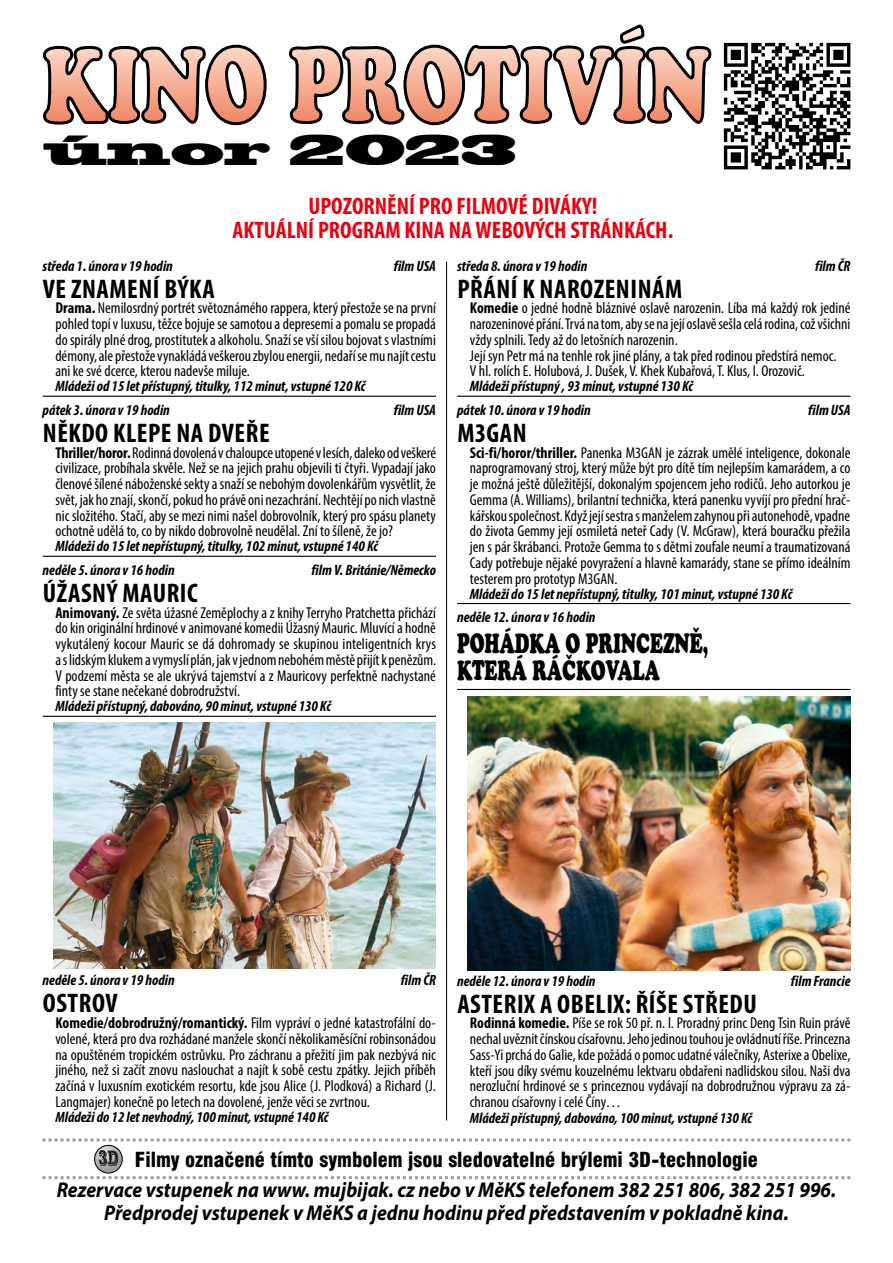
<style>
.page{position:relative;width:893px;height:1263px;background:#fff}
.page>*{position:absolute;margin:0;border:0;box-sizing:border-box;transform-origin:0 0}
.t1{font:40.5px "Blackoak CE";letter-spacing:-.02em;color:#000}
.t2{font:700 condensed 27px "Myriad Pro";letter-spacing:.02em;color:#000}
.t3{font:900 27px/27px "Cooper AT";color:#000;scale:.65 1}
.t4{font:700 condensed 24px/24px "Myriad Pro";color:#e30613;text-align:center}
.t5{font:italic 700 21.45px/22.5px "Myriad Pro";color:#000;text-align:center;scale:.91 1}
.t6{font:900 condensed 20.25px "Swiss 721 AT";color:#000}
.t7{font:condensed 15.75px/15.8px "Myriad Pro";color:#000;text-align:justify}
.t8{font:italic 700 condensed 15px/23.5px "Myriad Pro";color:#000}
.s1{font-weight:700}
</style>
<div class="page">
<img style="left:723px;top:42px;width:128px;height:128px">
<svg style="left:43px;top:1176px;width:807px;height:3px"></svg>
<svg style="left:43px;top:1138px;width:807px;height:3px"></svg>
<svg style="left:95px;top:1145px;width:27px;height:28px"></svg>
<div style="left:94px;top:1145px;width:29px;height:28px;border:1px solid #000;border-radius:50%"></div>
<img style="left:99px;top:1150px;width:19px;height:16px">
<hr style="left:43px;top:396px;width:393px;height:1px;background:#000">
<hr style="left:43px;top:556px;width:393px;height:1px;background:#000">
<hr style="left:43px;top:716px;width:393px;height:1px;background:#000">
<img style="left:53px;top:722px;width:383px;height:246px">
<hr style="left:446px;top:262px;width:1px;height:858px;background:#000">
<svg style="left:43px;top:24px;width:669px;height:102px"></svg>
<hr style="left:457px;top:396px;width:393px;height:1px;background:#000">
<hr style="left:457px;top:603px;width:393px;height:1px;background:#000">
<img style="left:468px;top:696px;width:382px;height:274px">
<hr style="left:457px;top:689px;width:393px;height:1px;background:#000">
<h1 class="t1" style="left:43px;top:127px;width:476px">únor 2023</h1>
<h3 class="t4" style="left:232px;top:193px;width:442px">UPOZORNĚNÍ PRO FILMOVÉ DIVÁKY!<br>AKTUÁLNÍ PROGRAM KINA NA WEBOVÝCH STRÁNKÁCH.</h3>
<p class="t8" style="left:457px;top:254px;width:132px">středa 8. února v 19 hodin</p>
<p class="t8" style="left:815px;top:254px;width:37px">film ČR</p>
<h2 class="t2" style="left:457px;top:272px;width:226px">PŘÁNÍ K NAROZENINÁM</h2>
<p class="t7" style="left:470px;top:300px;width:382px;text-align:left"><span class="s1">Komedie</span> o jedné hodně bláznivé oslavě narozenin. Líba má každý rok jediné narozeninové přání. Trvá na tom, aby se na její oslavě sešla celá rodina, což všichni vždy splnili. Tedy až do letošních narozenin.<br>Její syn Petr má na tenhle rok jiné plány, a tak před rodinou předstírá nemoc.<br>V hl. rolích E. Holubová, J. Dušek, V. Khek Kubařová, T. Klus, I. Orozovič.</p>
<p class="t8" style="left:457px;top:374px;width:237px;text-indent:13px">Mládeži přístupný , 93 minut, vstupné 130 Kč pátek 10. února v 19 hodin</p>
<p class="t8" style="left:43px;top:254px;width:132px">středa 1. února v 19 hodin</p>
<p class="t8" style="left:394px;top:254px;width:44px">film USA</p>
<h2 class="t2" style="left:43px;top:272px;width:173px">VE ZNAMENÍ BÝKA</h2>
<p class="t7" style="left:55px;top:300px;width:382px"><span class="s1">Drama.</span> Nemilosrdný portrét světoznámého rappera, který přestože se na první pohled topí v luxusu, těžce bojuje se samotou a depresemi a pomalu se propadá do spirály plné drog, prostitutek a alkoholu. Snaží se vší silou bojovat s vlastními démony, ale přestože vynakládá veškerou zbylou energii, nedaří se mu najít cestu ani ke své dcerce, kterou nadevše miluje.</p>
<p class="t8" style="left:43px;top:374px;width:324px;text-indent:13px">Mládeži od 15 let přístupný, titulky, 112 minut, vstupné 120 Kč pátek 3. února v 19 hodin</p>
<p class="t8" style="left:394px;top:398px;width:44px">film USA</p>
<p class="t8" style="left:808px;top:398px;width:44px">film USA</p>
<h2 class="t2" style="left:43px;top:416px;width:228px">NĚKDO KLEPE NA DVEŘE</h2>
<p class="t7" style="left:55px;top:444px;width:382px"><span class="s1">Thriller/horor.</span> Rodinná dovolená v chaloupce utopené v lesích, daleko od veškeré civilizace, probíhala skvěle. Než se na jejich prahu objevili ti čtyři. Vypadají jako členové šílené náboženské sekty a snaží se nebohým dovolenkářům vysvětlit, že svět, jak ho znají, skončí, pokud ho právě oni nezachrání. Nechtějí po nich vlastně nic složitého. Stačí, aby se mezi nimi našel dobrovolník, který pro spásu planety ochotně udělá to, co by nikdo dobrovolně neudělal. Zní to šíleně, že jo?</p>
<p class="t8" style="left:43px;top:534px;width:337px;text-indent:13px">Mládeži do 15 let nepřístupný, titulky, 102 minut, vstupné 140 Kč neděle 5. února v 16 hodin</p>
<h2 class="t2" style="left:457px;top:416px;width:71px">M3GAN</h2>
<p class="t7" style="left:470px;top:444px;width:382px"><span class="s1">Sci-fi/horor/thriller.</span> Panenka M3GAN je zázrak umělé inteligence, dokonale naprogramovaný stroj, který může být pro dítě tím nejlepším kamarádem, a co je možná ještě důležitější, dokonalým spojencem jeho rodičů. Jeho autorkou je Gemma (A. Williams), brilantní technička, která panenku vyvíjí pro přední hrač&shy;kářskou společnost. Když její sestra s manželem zahynou při autonehodě, vpadne do života Gemmy její osmiletá neteř Cady (V. McGraw), která bouračku přežila jen s pár škrábanci. Protože Gemma to s dětmi zoufale neumí a traumatizovaná Cady potřebuje nějaké povyražení a hlavně kamarády, stane se přímo ideálním testerem pro prototyp M3GAN.</p>
<p class="t8" style="left:457px;top:582px;width:337px;text-indent:13px">Mládeži do 15 let nepřístupný, titulky, 101 minut, vstupné 130 Kč neděle 12. února v 16 hodin</p>
<h2 class="t3" style="left:457px;top:630px;width:388px">POHÁDKA O PRINCEZNĚ,<br>KTERÁ RÁČKOVALA</h2>
<p class="t8" style="left:311px;top:558px;width:126px">film V. Británie/Německo</p>
<h2 class="t2" style="left:43px;top:576px;width:156px">ÚŽASNÝ MAURIC</h2>
<p class="t7" style="left:55px;top:604px;width:382px"><span class="s1">Animovaný.</span> Ze světa úžasné Zeměplochy a z knihy Terryho Pratchetta přichází do kin originální hrdinové v animované komedii Úžasný Mauric. Mluvící a hodně vykutálený kocour Mauric se dá dohromady se skupinou inteligentních krys a s lidským klukem a vymyslí plán, jak v jednom nebohém městě přijít k penězům.<br>V podzemí města se ale ukrývá tajemství a z Mauricovy perfektně nachystané finty se stane nečekané dobrodružství.</p>
<p class="t8" style="left:55px;top:694px;width:277px">Mládeži přístupný, dabováno, 90 minut, vstupné 130 Kč</p>
<p class="t8" style="left:43px;top:968px;width:134px">neděle 5. února v 19 hodin</p>
<p class="t8" style="left:401px;top:968px;width:37px">film ČR</p>
<h2 class="t2" style="left:43px;top:986px;width:76px">OSTROV</h2>
<p class="t7" style="left:55px;top:1015px;width:382px"><span class="s1">Komedie/dobrodružný/romantický.</span> Film vypráví o jedné katastrofální do&shy;volené, která pro dva rozhádané manžele skončí několikaměsíční robinsonádou na opuštěném tropickém ostrůvku. Pro záchranu a přežití jim pak nezbývá nic jiného, než si začít znovu naslouchat a najít k sobě cestu zpátky. Jejich příběh začíná v luxusním exotickém resortu, kde jsou Alice (J. Plodková) a Richard (J.<br>Langmajer) konečně po letech na dovolené, jenže věci se zvrtnou.</p>
<p class="t8" style="left:55px;top:1105px;width:274px">Mládeži do 12 let nevhodný, 100 minut, vstupné 140 Kč</p>
<p class="t8" style="left:457px;top:968px;width:140px">neděle 12. února v 19 hodin</p>
<p class="t8" style="left:791px;top:968px;width:61px">film Francie</p>
<h2 class="t2" style="left:457px;top:987px;width:301px">ASTERIX A OBELIX: ŘÍŠE STŘEDU</h2>
<p class="t7" style="left:470px;top:1015px;width:382px"><span class="s1">Rodinná komedie.</span> Píše se rok 50 př. n. l. Proradný princ Deng Tsin Ruin právě nechal uvěznit čínskou císařovnu. Jeho jedinou touhou je ovládnutí říše. Princezna Sass-Yi prchá do Galie, kde požádá o pomoc udatné válečníky, Asterixe a Obelixe, kteří jsou díky svému kouzelnému lektvaru obdařeni nadlidskou silou. Naši dva nerozluční hrdinové se s princeznou vydávají na dobrodružnou výpravu za zá&shy;chranou císařovny i celé Číny…</p>
<p class="t8" style="left:470px;top:1106px;width:284px">Mládeži přístupný, dabováno, 100 minut, vstupné 130 Kč</p>
<p class="t6" style="left:135px;top:1147px;width:624px">Filmy označené tímto symbolem jsou sledovatelné brýlemi 3D-technologie</p>
<h3 class="t5" style="left:57px;top:1178px;width:858px">Rezervace vstupenek na www. mujbijak. cz nebo v MěKS telefonem 382 251 806, 382 251 996.<br>Předprodej vstupenek v MěKS a jednu hodinu před představením v pokladně kina.</h3>
</div>
